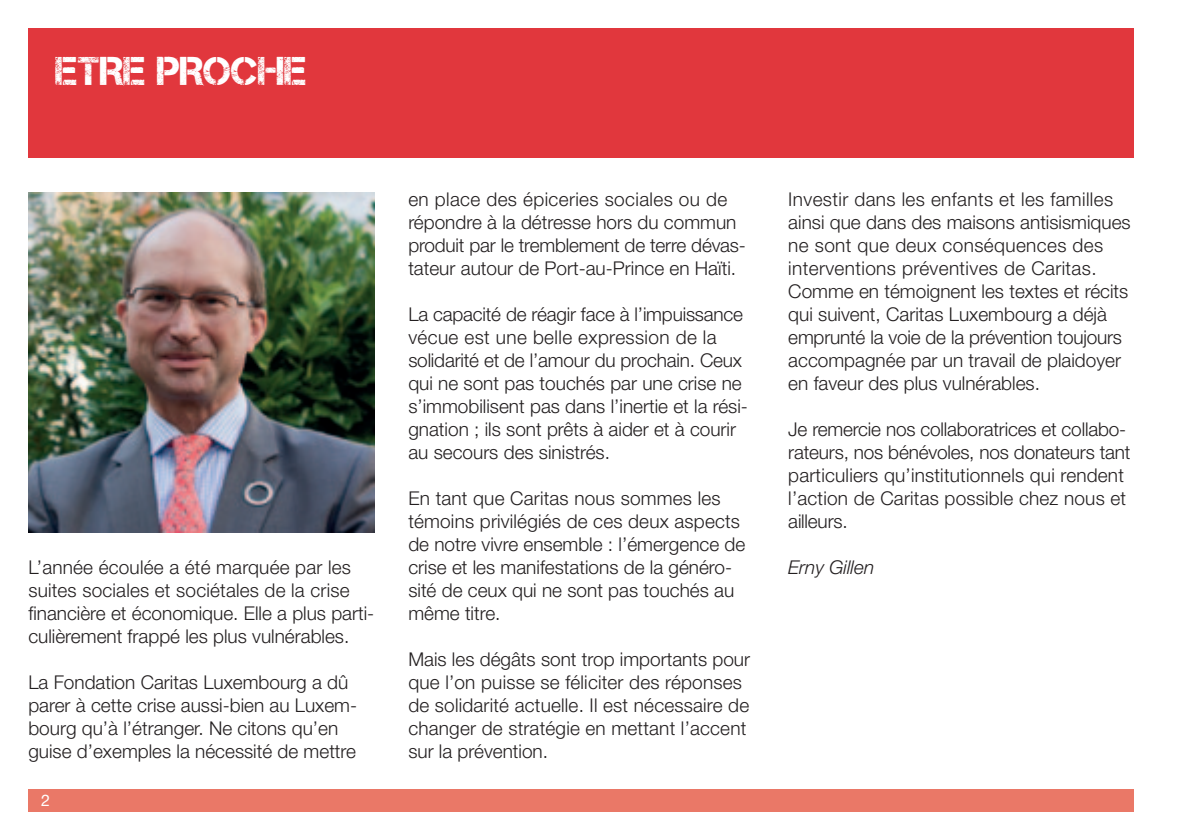
<style>
.page{position:relative;width:1191px;height:840px;background:#fff}
.page>*{position:absolute;margin:0;border:0;box-sizing:border-box;transform-origin:0 0}
.TITLE_HIGHLIGHT{font:40px "Captureit";color:#fff}
.TXT_9_5pt_LIGHT{font:300 19px/23px "Helvetica Neue LT Std";color:#231f20}
.TXT_9_5pt_LIGHT-2{font:italic 300 19px "Helvetica Neue LT Std";color:#231f20}
.TITLE_HIGHLIGHT-2{font:16px "Helvetica Neue LT Std";color:#fff}
</style>
<div class="page">
<div style="left:28px;top:789px;width:1106px;height:22px;background:#ea7867"></div>
<img style="left:28px;top:192px;width:346px;height:340px">
<div style="left:28px;top:28px;width:1106px;height:130px;background:#e1373d"></div>
<p class="TITLE_HIGHLIGHT" style="left:56px;top:48px;width:253px">ETRE PROCHE</p>
<p class="TXT_9_5pt_LIGHT" style="left:28px;top:555px;width:347px">L’année écoulée a été marquée par les suites sociales et sociétales de la crise financière et économique. Elle a plus parti&shy;culièrement frappé les plus vulnérables.</p>
<p class="TXT_9_5pt_LIGHT" style="left:28px;top:670px;width:330px">La Fondation Caritas Luxembourg a dû parer à cette crise aussi-bien au Luxem&shy;bourg qu’à l’étranger. Ne citons qu’en guise d’exemples la nécessité de mettre</p>
<p class="TITLE_HIGHLIGHT-2" style="left:41px;top:790px;width:10px">2</p>
<p class="TXT_9_5pt_LIGHT" style="left:408px;top:187px;width:339px">en place des épiceries sociales ou de répondre à la détresse hors du commun produit par le tremblement de terre dévas&shy;tateur autour de Port-au-Prince en Haïti.</p>
<p class="TXT_9_5pt_LIGHT" style="left:408px;top:302px;width:341px">La capacité de réagir face à l’impuissance vécue est une belle expression de la solidarité et de l’amour du prochain. Ceux qui ne sont pas touchés par une crise ne s’immobilisent pas dans l’inertie et la rési&shy;gnation ; ils sont prêts à aider et à courir au secours des sinistrés.</p>
<p class="TXT_9_5pt_LIGHT" style="left:408px;top:486px;width:338px">En tant que Caritas nous sommes les témoins privilégiés de ces deux aspects de notre vivre ensemble : l’émergence de crise et les manifestations de la généro&shy;sité de ceux qui ne sont pas touchés au même titre.</p>
<p class="TXT_9_5pt_LIGHT" style="left:408px;top:647px;width:343px">Mais les dégâts sont trop importants pour que l’on puisse se féliciter des réponses de solidarité actuelle. Il est nécessaire de changer de stratégie en mettant l’accent sur la prévention.</p>
<p class="TXT_9_5pt_LIGHT" style="left:788px;top:187px;width:344px">Investir dans les enfants et les familles ainsi que dans des maisons antisismiques ne sont que deux conséquences des interventions préventives de Caritas.<br>Comme en témoignent les textes et récits qui suivent, Caritas Luxembourg a déjà emprunté la voie de la prévention toujours accompagnée par un travail de plaidoyer en faveur des plus vulnérables.</p>
<p class="TXT_9_5pt_LIGHT" style="left:788px;top:417px;width:344px">Je remercie nos collaboratrices et collabo&shy;rateurs, nos bénévoles, nos donateurs tant particuliers qu’institutionnels qui rendent l’action de Caritas possible chez nous et ailleurs.</p>
<p class="TXT_9_5pt_LIGHT-2" style="left:788px;top:555px;width:87px">Erny Gillen</p>
</div>
